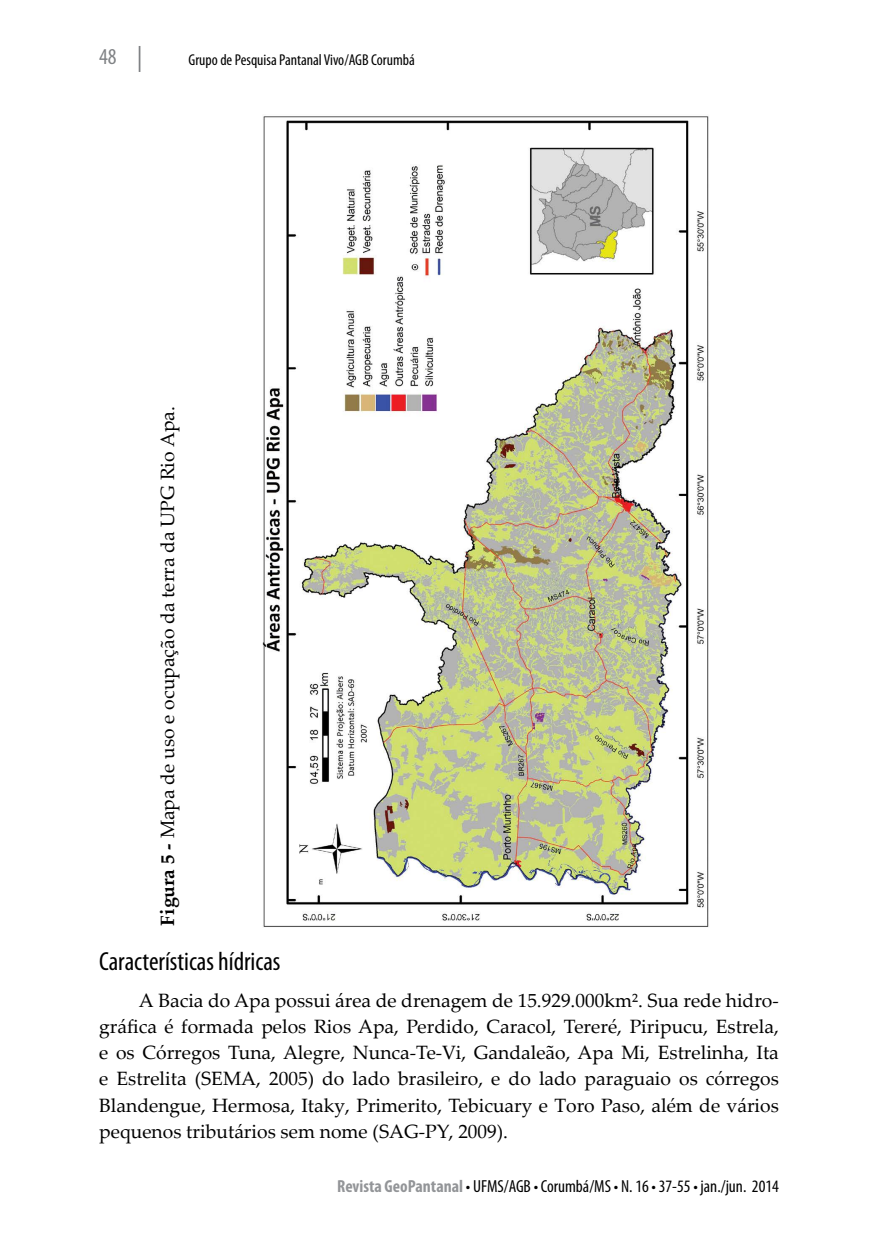
<style>
.page{position:relative;width:893px;height:1241px;background:#fff}
.page>*{position:absolute;margin:0;border:0;box-sizing:border-box;transform-origin:0 0}
.t1{font:condensed 26.25px "Myriad Pro";color:#000}
.t2{font:condensed 22.75px "Myriad Pro";color:#808285}
.t3{font:19.25px/26.2px "Palatino Linotype";color:#000;text-align:justify}
.t4{font:condensed 17.5px "Myriad Pro";color:#000}
.t5{font:condensed 15.75px "Myriad Pro";color:#000}
.s1{font-weight:700}
.s2{font-weight:700;color:#939598}
</style>
<div class="page">
<svg style="left:139px;top:46px;width:1px;height:26px"></svg>
<img style="left:262px;top:116px;width:447px;height:810px">
<p class="t2" style="left:99px;top:44px;width:19px">48</p>
<p class="t5" style="left:189px;top:51px;width:228px">Grupo de Pesquisa Pantanal Vivo/AGB Corumbá</p>
<p class="t3" style="left:154px;top:925px;width:520px;rotate:-90deg"><span class="s1">Figura 5 -</span> Mapa de uso e ocupação da terra da UPG Rio Apa.</p>
<h1 class="t1" style="left:99px;top:947px;width:183px">Características hídricas</h1>
<p class="t3" style="left:99px;top:985px;width:681px;text-indent:40px">A Bacia do Apa possui área de drenagem de 15.929.000km². Sua rede hidro&shy;gráfica é formada pelos Rios Apa, Perdido, Caracol, Tereré, Piripucu, Estrela, e os Córregos Tuna, Alegre, Nunca-Te-Vi, Gandaleão, Apa Mi, Estrelinha, Ita e Estrelita (SEMA, 2005) do lado brasileiro, e do lado paraguaio os córregos Blandengue, Hermosa, Itaky, Primerito, Tebicuary e Toro Paso, além de vários pequenos tributários sem nome (SAG-PY, 2009).</p>
<p class="t4" style="left:337px;top:1176px;width:443px"><span class="s2">Revista GeoPantanal</span> • UFMS/AGB • Corumbá/MS • N. 16 • 37-55 • jan./jun. 2014</p>
</div>
